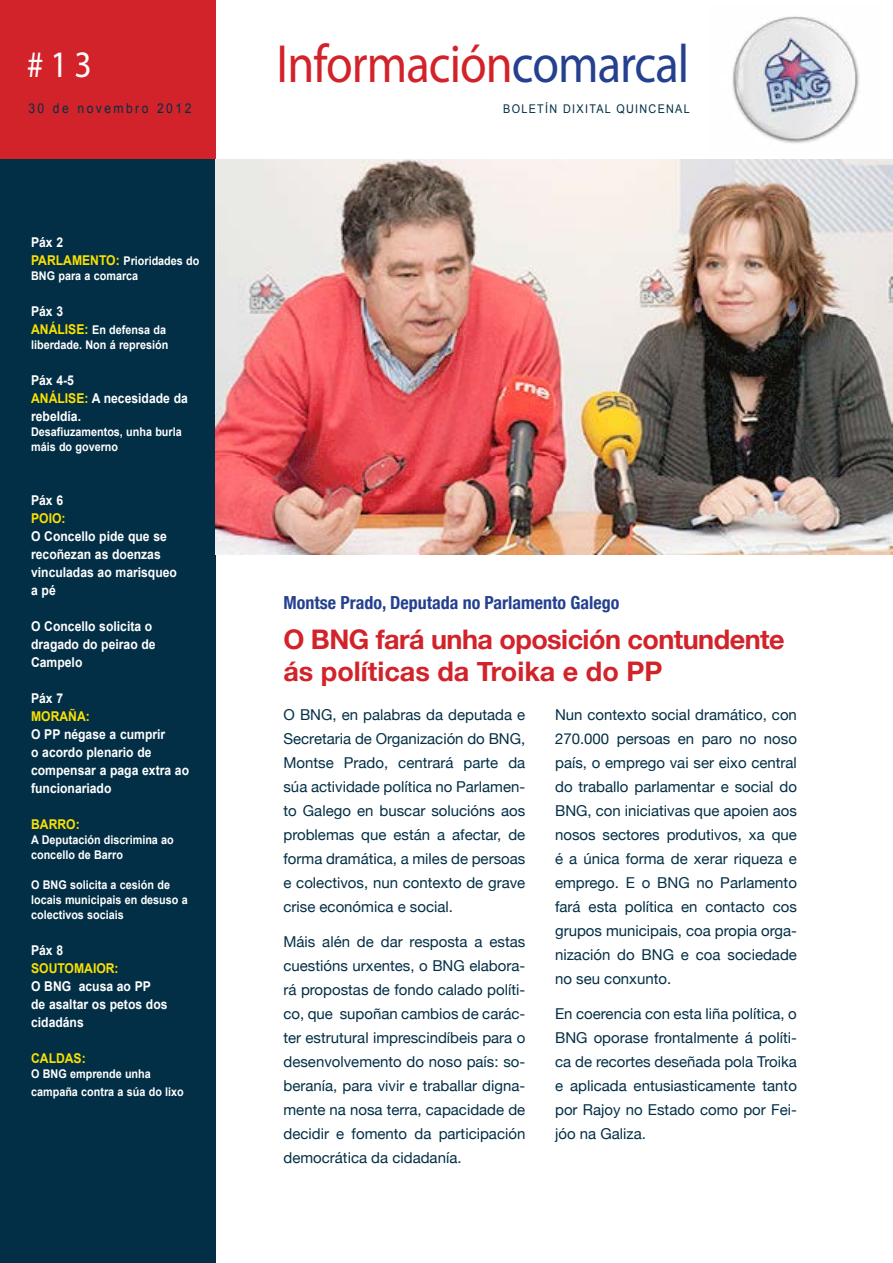
<style>
.page{position:relative;width:893px;height:1263px;background:#fff}
.page>*{position:absolute;margin:0;border:0;box-sizing:border-box;transform-origin:0 0}
.t1{font:54px "Myriad Pro";letter-spacing:-.02em;color:#d2232a;scale:.9 1}
.t2{font:54px "Arial";color:#fff;scale:.9 1}
.t3{font:37.5px "Myriad Pro";color:#fff;scale:.9 1}
.t4{font:700 27px/32.4px "Helvetica Neue";letter-spacing:-.02em;color:#d2232a}
.t5{font:700 condensed 18px "Helvetica Neue";color:#25408f}
.t6{font:15px/24px "Helvetica Neue";color:#032f46;text-align:justify}
.t7{font:700 13.5px/18px "Arial";color:#fff;scale:.9 1}
.t8{font:700 13.5px "Arial";color:#fbe100;scale:.9 1}
.t9{font:13.5px "Arial";letter-spacing:.2em;color:#032f46;scale:.9 1}
.t10{font:700 12px/15px "Arial";color:#fff;scale:.9 1}
.t11{font:12px "Arial";letter-spacing:.12em;color:#032f46;scale:.9 1}
.s1{font-size:13.5px;color:#fbe100}
.s2{color:#fbe100}
.s3{color:#25408f}
</style>
<div class="page">
<img style="left:732px;top:16px;width:128px;height:128px">
<div style="left:0;top:0;width:216px;height:160px;background:#d2232a"></div>
<div style="left:0;top:160px;width:216px;height:1103px;background:#032f46"></div>
<img style="left:216px;top:160px;width:677px;height:395px">
<h2 class="t3" style="left:27px;top:41px;width:74px">#13</h2>
<h1 class="t2" style="left:27px;top:52px;width:62px">01</h1>
<p class="t9" style="left:28px;top:99px;width:183px">30 de novembro 2012</p>
<p class="t7" style="left:31px;top:234px;width:37px">Páx 2</p>
<p class="t10" style="left:31px;top:254px;width:188px"><span class="s1">PARLAMENTO:</span> Prioridades do<br>BNG para a comarca</p>
<p class="t7" style="left:31px;top:303px;width:37px">Páx 3</p>
<p class="t10" style="left:31px;top:323px;width:154px"><span class="s1">ANÁLISE:</span> En defensa da liberdade. Non á represión</p>
<p class="t7" style="left:31px;top:372px;width:176px">Páx 4-5<br><span class="s2">ANÁLISE:</span> A necesidade da rebeldía.</p>
<p class="t10" style="left:31px;top:425px;width:169px">Desafiuzamentos, unha burla máis do governo</p>
<p class="t7" style="left:31px;top:492px;width:37px">Páx 6</p>
<p class="t8" style="left:31px;top:509px;width:40px">POIO:</p>
<p class="t7" style="left:31px;top:528px;width:164px">O Concello pide que se recoñezan as doenzas vinculadas ao marisqueo a pé</p>
<p class="t7" style="left:31px;top:618px;width:140px">O Concello solicita o dragado do peirao de<br>Campelo</p>
<p class="t7" style="left:31px;top:690px;width:37px">Páx 7</p>
<p class="t8" style="left:31px;top:707px;width:67px">MORAÑA:</p>
<p class="t7" style="left:31px;top:726px;width:177px">O PP négase a cumprir<br>o acordo plenario de compensar a paga extra ao funcionariado</p>
<p class="t8" style="left:31px;top:815px;width:55px">BARRO:</p>
<p class="t10" style="left:31px;top:833px;width:160px">A Deputación discrimina ao concello de Barro</p>
<p class="t10" style="left:31px;top:878px;width:176px">O BNG solicita a cesión de locais municipais en desuso a colectivos sociais</p>
<p class="t7" style="left:31px;top:942px;width:37px">Páx 8</p>
<p class="t8" style="left:31px;top:959px;width:99px">SOUTOMAIOR:</p>
<p class="t7" style="left:31px;top:978px;width:153px">O BNG acusa ao PP de asaltar os petos dos cidadáns</p>
<p class="t8" style="left:31px;top:1049px;width:62px">CALDAS:</p>
<p class="t10" style="left:31px;top:1065px;width:171px;line-height:18px">O BNG emprende unha campaña contra a súa do lixo</p>
<h1 class="t1" style="left:276px;top:31px;width:460px">Información<span class="s3">comarcal</span></h1>
<p class="t11" style="left:503px;top:101px;width:209px">BOLETÍN DIXITAL QUINCENAL</p>
<p class="t5" style="left:283px;top:592px;width:338px">Montse Prado, Deputada no Parlamento Galego</p>
<h3 class="t4" style="left:283px;top:622px;width:503px">O BNG fará unha oposición contundente ás políticas da Troika e do PP</h3>
<p class="t6" style="left:283px;top:703px;width:243px">O BNG, en palabras da deputada e Secretaria de Organización do BNG, Montse Prado, centrará parte da súa actividade política no Parlamen&shy;to Galego en buscar solucións aos problemas que están a afectar, de forma dramática, a miles de persoas e colectivos, nun contexto de grave crise económica e social.</p>
<p class="t6" style="left:283px;top:929px;width:243px">Máis alén de dar resposta a estas cuestións urxentes, o BNG elabora&shy;rá propostas de fondo calado políti&shy;co, que supoñan cambios de carác&shy;ter estrutural imprescindíbeis para o desenvolvemento do noso país: so&shy;beranía, para vivir e traballar digna&shy;mente na nosa terra, capacidade de decidir e fomento da participación democrática da cidadanía.</p>
<p class="t6" style="left:555px;top:703px;width:243px">Nun contexto social dramático, con 270.000 persoas en paro no noso país, o emprego vai ser eixo central do traballo parlamentar e social do BNG, con iniciativas que apoien aos nosos sectores produtivos, xa que é a única forma de xerar riqueza e emprego. E o BNG no Parlamento fará esta política en contacto cos grupos municipais, coa propia orga&shy;nización do BNG e coa sociedade no seu conxunto.</p>
<p class="t6" style="left:555px;top:1001px;width:243px">En coerencia con esta liña política, o BNG oporase frontalmente á políti&shy;ca de recortes deseñada pola Troika e aplicada entusiasticamente tanto por Rajoy no Estado como por Fei&shy;jóo na Galiza.</p>
</div>
